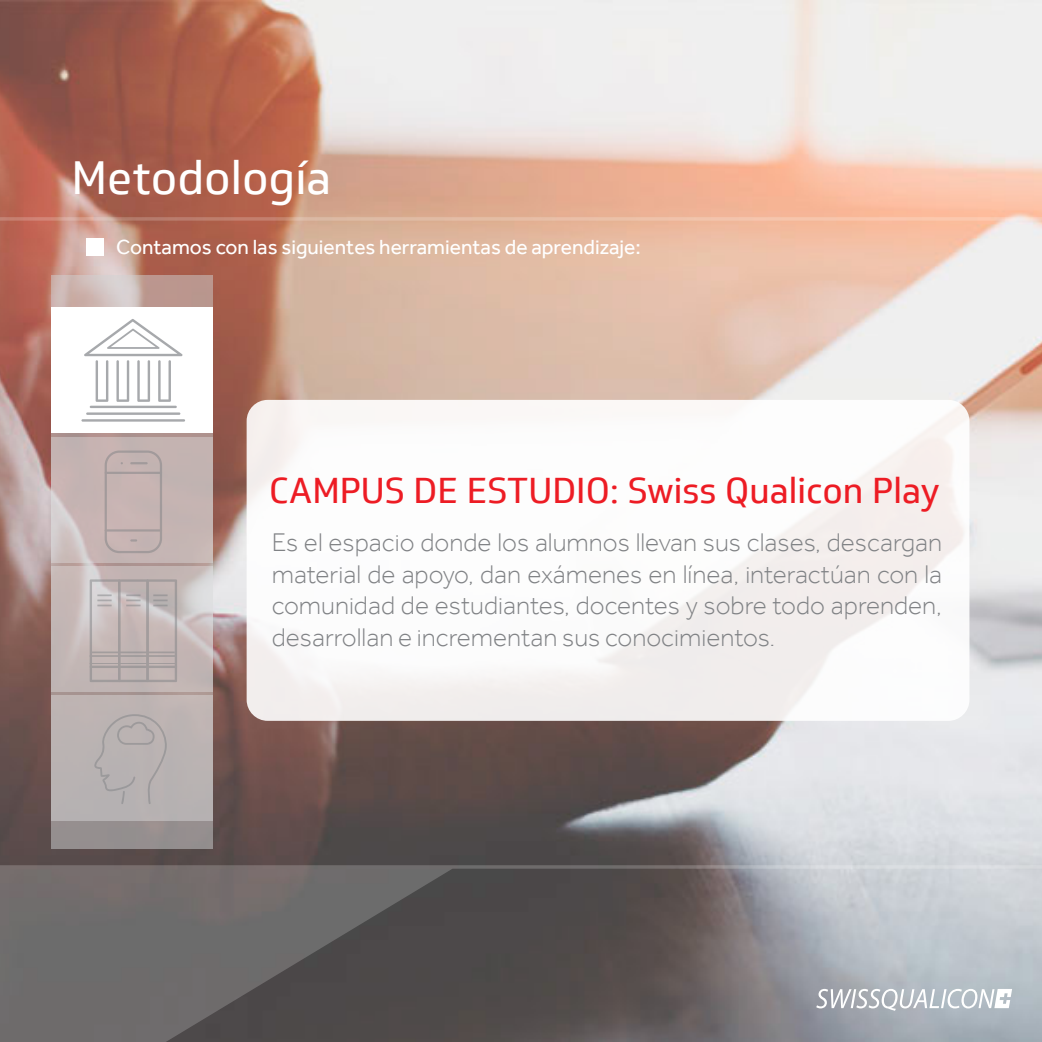
<style>
.page{position:relative;width:1042px;height:1042px;background:#fff}
.page>*{position:absolute;margin:0;border:0;box-sizing:border-box;transform-origin:0 0}
.t1{font:45.5px "Soleto Trial";color:#fff}
.t2{font:35px "Soleto Trial";color:#ed1c24}
.t3{font:300 26.25px/31.5px "Effra Trial";color:#808285;text-align:justify}
.t4{font:21px "Effra Trial";color:#fff}
</style>
<div class="page">
<img style="left:0;top:0;width:1041px;height:865px">
<svg style="left:0;top:865px;width:1041px;height:176px"></svg>
<svg style="left:816px;top:988px;width:195px;height:22px"></svg>
<svg style="left:51px;top:275px;width:162px;height:573px"></svg>
<div style="left:51px;top:307px;width:162px;height:125px;background:#fff"></div>
<svg style="left:51px;top:437px;width:162px;height:125px;fill:#c5b4b2"></svg>
<svg style="left:51px;top:566px;width:162px;height:125px;fill:#c4b7b5"></svg>
<div style="left:51px;top:695px;width:162px;height:125px;background:#bab3b2"></div>
<svg style="left:84px;top:319px;width:98px;height:83px"></svg>
<hr style="left:90px;top:405px;width:87px;height:3px;background:#a7a9ac">
<hr style="left:86px;top:412px;width:94px;height:3px;background:#a7a9ac">
<hr style="left:81px;top:419px;width:104px;height:2px;background:#a7a9ac">
<svg style="left:90px;top:579px;width:87px;height:103px"></svg>
<svg style="left:105px;top:450px;width:57px;height:103px"></svg>
<svg style="left:94px;top:714px;width:73px;height:90px"></svg>
<div style="left:246px;top:400px;width:723px;height:320px;background:linear-gradient(to right,#fbfafa,#f8f6f5);border-radius:21px"></div>
<div style="left:86px;top:238px;width:17px;height:17px;background:#fff"></div>
<hr style="left:0;top:217px;width:1041px;height:3px;background:#fff">
<h1 class="t1" style="left:72px;top:150px;width:261px">Metodología</h1>
<p class="t4" style="left:116px;top:234px;width:526px">Contamos con las siguientes herramientas de aprendizaje:</p>
<h2 class="t2" style="left:269px;top:469px;width:672px">CAMPUS DE ESTUDIO: Swiss Qualicon Play</h2>
<p class="t3" style="left:272px;top:526px;width:671px">Es el espacio donde los alumnos llevan sus clases, descargan material de apoyo, dan exámenes en línea, interactúan con la comunidad de estudiantes, docentes y sobre todo aprenden, desarrollan e incrementan sus conocimientos.</p>
</div>
